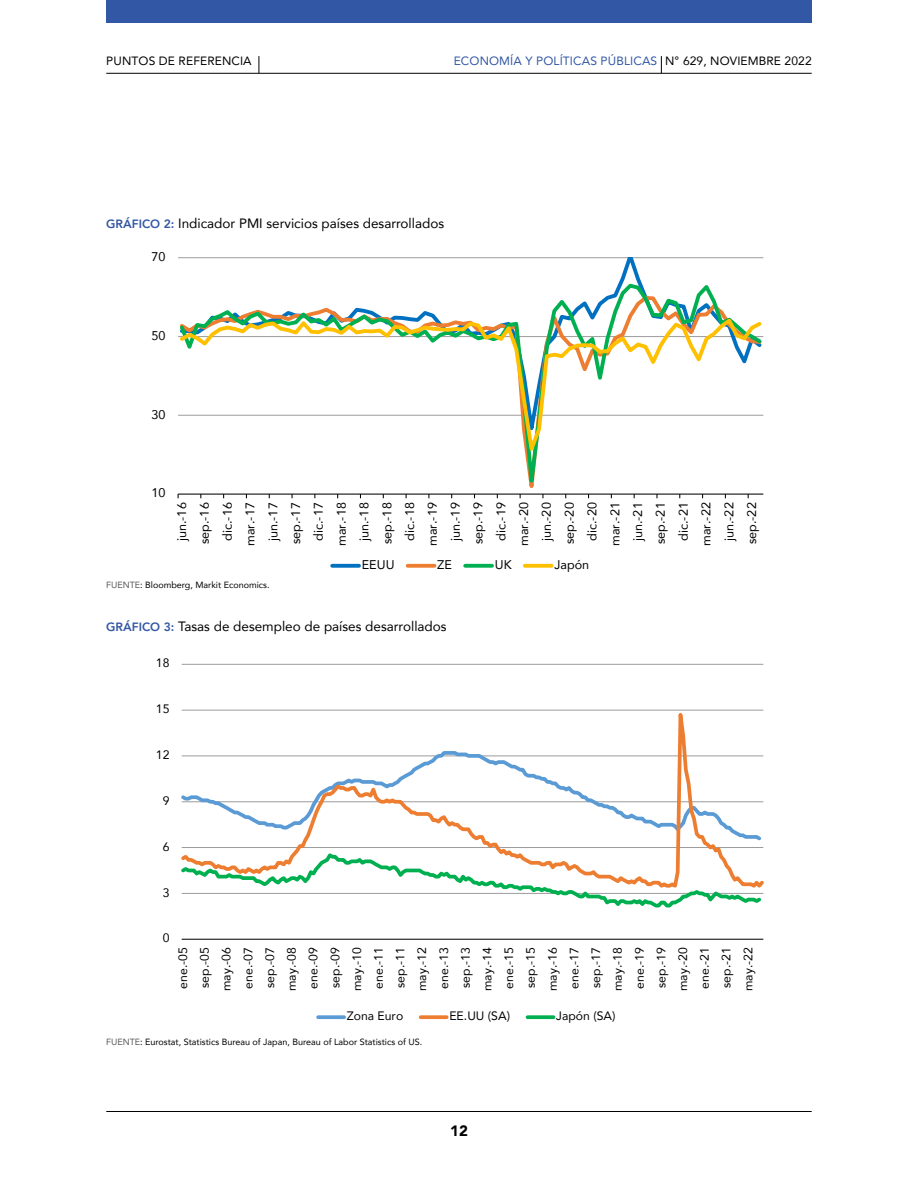
<style>
.page{position:relative;width:918px;height:1188px;background:#fff}
.page>*{position:absolute;margin:0;border:0;box-sizing:border-box;transform-origin:0 0}
.t1{font:900 15px "Avenir";color:#000}
.t2{font:13.5px "Avenir";color:#000}
.t3{font:12.6px/22.8px "Avenir";letter-spacing:.005em;color:#000;text-align:center}
.t4{font:12.15px/21.8px "Avenir";letter-spacing:.005em;color:#000;text-align:justify}
.t5{font:12px "Avenir";letter-spacing:.01em;color:#3257a4}
.t6{font:12px "Avenir";letter-spacing:.01em;color:#000}
.t7{font:9px "Avenir";color:#000}
.s1{color:#000}
.s2{font-weight:800;font-size:12px;color:#3257a4}
.s3{color:#575756}
</style>
<div class="page">
<hr style="left:106px;top:1111px;width:706px;height:1px;background:#000">
<div style="left:106px;top:0;width:706px;height:23px;background:#3257a4"></div>
<hr style="left:106px;top:73px;width:706px;height:1px;background:#000">
<svg style="left:259px;top:56px;width:1px;height:17px"></svg>
<svg style="left:661px;top:56px;width:1px;height:17px"></svg>
<hr style="left:178px;top:257px;width:585px;height:1px;background:#9d9c9c">
<svg style="left:178px;top:258px;width:585px;height:22px"></svg>
<svg style="left:178px;top:280px;width:586px;height:215px"></svg>
<svg style="left:178px;top:315px;width:586px;height:149px"></svg>
<svg style="left:332px;top:564px;width:27px;height:4px"></svg>
<svg style="left:408px;top:564px;width:26px;height:4px"></svg>
<svg style="left:465px;top:564px;width:27px;height:4px"></svg>
<svg style="left:525px;top:564px;width:27px;height:4px"></svg>
<hr style="left:182px;top:939px;width:581px;height:1px;background:#000">
<svg style="left:182px;top:664px;width:582px;height:186px"></svg>
<svg style="left:182px;top:850px;width:582px;height:58px"></svg>
<svg style="left:318px;top:1015px;width:26px;height:4px"></svg>
<svg style="left:421px;top:1015px;width:26px;height:4px"></svg>
<svg style="left:528px;top:1015px;width:26px;height:4px"></svg>
<p class="t6" style="left:106px;top:51px;width:147px">PUNTOS DE REFERENCIA</p>
<p class="t5" style="left:454px;top:51px;width:359px">ECONOMÍA Y POLÍTICAS PÚBLICAS <span class="s1">N° 629, NOVIEMBRE 2022</span></p>
<p class="t2" style="left:106px;top:213px;width:339px"><span class="s2">GRÁFICO 2:</span> Indicador PMI servicios países desarrollados</p>
<p class="t3" style="left:152px;top:245px;width:16px">70</p>
<p class="t3" style="left:152px;top:324px;width:16px">50</p>
<p class="t3" style="left:152px;top:402px;width:16px">30</p>
<p class="t3" style="left:152px;top:481px;width:16px">10</p>
<p class="t3" style="left:170px;top:546px;width:45px;rotate:-90deg">jun.-16 sep.-16 dic.-16 mar.-17 jun.-17 sep.-17 dic.-17 mar.-18 jun.-18 sep.-18 dic.-18 mar.-19 jun.-19 sep.-19 dic.-19 mar.-20 jun.-20 sep.-20 dic.-20 mar.-21 jun.-21 sep.-21 dic.-21 mar.-22 jun.-22 sep.-22</p>
<p class="t3" style="left:362px;top:553px;width:34px">EEUU</p>
<p class="t3" style="left:437px;top:553px;width:16px">ZE</p>
<p class="t3" style="left:495px;top:553px;width:18px">UK</p>
<p class="t3" style="left:554px;top:553px;width:36px">Japón</p>
<p class="t7" style="left:106px;top:578px;width:165px"><span class="s3">FUENTE</span>: Bloomberg, Markit Economics.</p>
<p class="t2" style="left:106px;top:615px;width:342px"><span class="s2">GRÁFICO 3:</span> Tasas de desempleo de países desarrollados</p>
<p class="t4" style="left:156px;top:652px;width:15px">18</p>
<p class="t4" style="left:156px;top:698px;width:15px">15</p>
<p class="t4" style="left:156px;top:744px;width:15px">12</p>
<p class="t4" style="left:163px;top:789px;width:8px">9</p>
<p class="t4" style="left:163px;top:835px;width:8px">6</p>
<p class="t4" style="left:163px;top:881px;width:8px">3</p>
<p class="t4" style="left:163px;top:927px;width:8px">0</p>
<p class="t4" style="left:172px;top:991px;width:45px;rotate:-90deg">ene.-05 sep.-05 may.-06 ene.-07 sep.-07 may.-08 ene.-09 sep.-09 may.-10 ene.-11 sep.-11 may.-12 ene.-13 sep.-13 may.-14 ene.-15 sep.-15 may.-16 ene.-17 sep.-17 may.-18 ene.-19 sep.-19 may.-20 ene.-21 sep.-21 may.-22</p>
<p class="t4" style="left:347px;top:1005px;width:58px">Zona Euro</p>
<p class="t4" style="left:449px;top:1005px;width:62px">EE.UU (SA)</p>
<p class="t4" style="left:556px;top:1005px;width:61px">Japón (SA)</p>
<p class="t7" style="left:106px;top:1034px;width:317px"><span class="s3">FUENTE</span>: Eurostat, Statistics Bureau of Japan, Bureau of Labor Statistics of US.</p>
<p class="t1" style="left:450px;top:1118px;width:19px">12</p>
</div>
